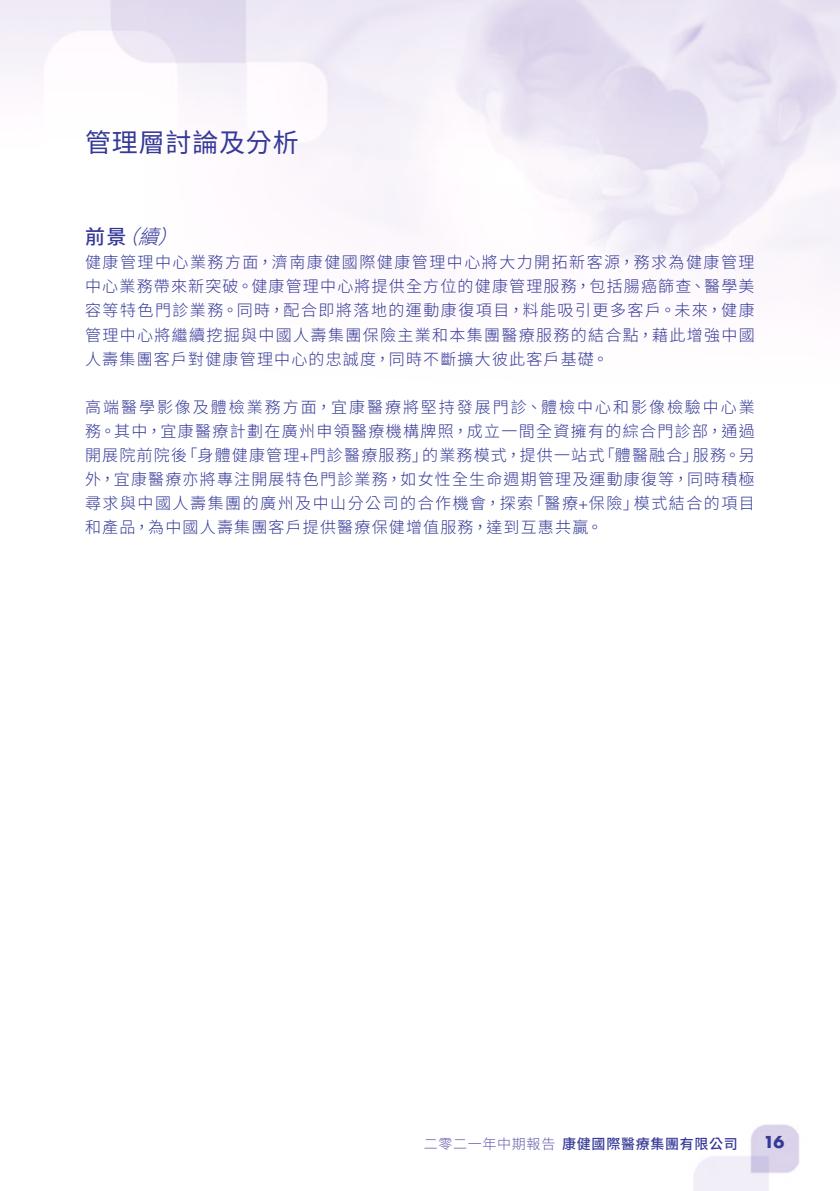
<style>
.page{position:relative;width:840px;height:1191px;background:#fff}
.page>*{position:absolute;margin:0;border:0;box-sizing:border-box;transform-origin:0 0}
.t1{font:26px "Source Han Sans TC";letter-spacing:.03em;color:#353997}
.Heading_1{font:italic 300 20px "Source Han Sans TC";color:#353997}
.Heading_1-2{font:500 20px "Source Han Sans TC";color:#353997}
.Body_Text{font:300 16px/24px "Source Han Sans TC";letter-spacing:.075em;color:#353997;text-align:justify}
.Body_Text-2{font:300 16px/24px "Source Han Sans TC";letter-spacing:.12em;color:#353997;text-align:right}
.Body_Text-3{font:300 16px "Source Han Sans TC";letter-spacing:.095em;color:#353997}
.t2{font:700 16px "Futura";color:#353997}
.t3{font:500 14px "Source Han Sans TC";letter-spacing:.05em;color:#353997}
.t4{font:300 14px "Source Han Sans TC";letter-spacing:.05em;color:#645dac}
.s1{font-family:"Helvetica Neue LT Std"}
</style>
<div class="page">
<h1 class="t1" style="left:85px;top:128px;width:215px">管理層討論及分析</h1>
<p class="Heading_1" style="left:118px;top:226px;width:76px">（(</p>
<p class="Heading_1-2" style="left:85px;top:226px;width:43px">前景</p>
<p class="Body_Text" style="left:85px;top:251px;width:670px">健康管理中心業務方面，濟南康健國際健康管理中心將大力開拓新客源，務求為健康管理中心業務帶來新突破。健康管理中心將提供全方位的健康管理服務，包括腸癌篩查、醫學美容等特色門診業務。同時，配合即將落地的運動康復項目，料能吸引更多客戶。未來，健康管理中心將繼續挖掘與中國人壽集團保險主業和本集團醫療服務的結合點，藉此增強中國人壽集團客戶對健康管理中心的忠誠度，同時不斷擴大彼此客戶基礎。</p>
<p class="Body_Text-2" style="left:85px;top:395px;width:671px">高端醫學影像及體檢業務方面，宜康醫療將堅持發展門診、體檢中心和影像檢驗中心業務。其中，宜康醫療計劃在廣州申領醫療機構牌照，成立一間全資擁有的綜合門診部，通過服務。另</p>
<p class="Heading_1" style="left:138px;top:226px;width:37px">續</p>
<p class="Body_Text" style="left:181px;top:443px;width:248px">「身體健康管理<span class="s1">+</span>門診醫療服務」</p>
<p class="Body_Text" style="left:598px;top:443px;width:101px">「體醫融合」</p>
<p class="Body_Text" style="left:85px;top:443px;width:103px">開展院前院後</p>
<p class="Body_Text" style="left:85px;top:467px;width:670px">外，宜康醫療亦將專注開展特色門診業務，如女性全生命週期管理及運動康復等，同時積極</p>
<p class="Body_Text-3" style="left:633px;top:493px;width:122px">模式結合的項目</p>
<p class="Body_Text" style="left:422px;top:443px;width:184px">的業務模式，提供一站式</p>
<p class="Body_Text" style="left:528px;top:491px;width:112px">「醫療<span class="s1">+</span>保險」</p>
<p class="Body_Text" style="left:85px;top:491px;width:519px">尋求與中國人壽集團的廣州及中山分公司的合作機會，探索<br>和產品，為中國人壽集團客戶提供醫療保健增值服務，達到互惠共贏。</p>
<p class="t4" style="left:423px;top:1135px;width:133px">二零二一年中期報告</p>
<p class="t3" style="left:562px;top:1135px;width:177px">康健國際醫療集團有限公司</p>
<p class="t2" style="left:763px;top:1130px;width:22px">16</p>
</div>
